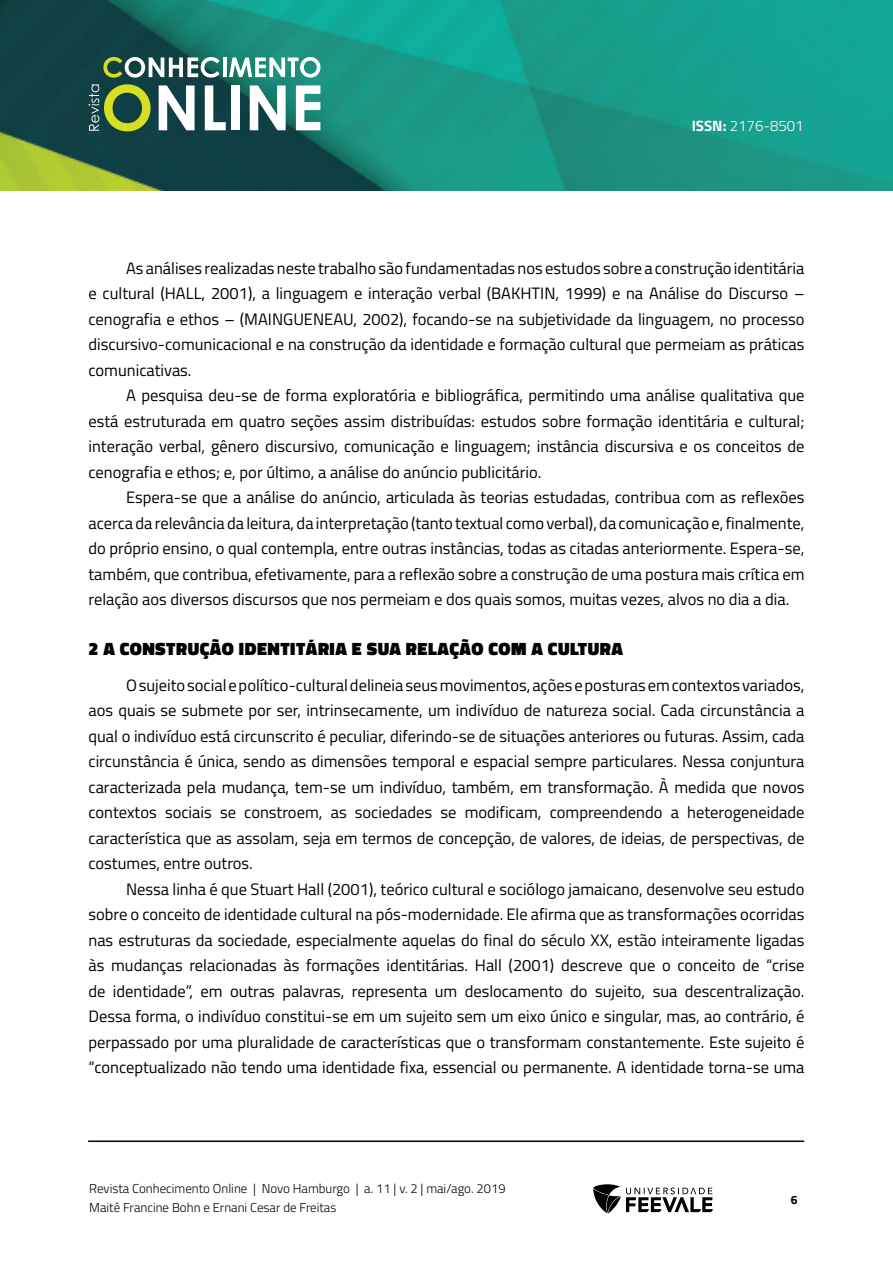
<style>
.page{position:relative;width:893px;height:1263px;background:#fff}
.page>*{position:absolute;margin:0;border:0;box-sizing:border-box;transform-origin:0 0}
.TÍTULO_1{font:900 18px "Titillium Web";letter-spacing:.03em;color:#000}
.Corpo{font:16.5px/25.5px "Titillium Web";color:#000;text-align:justify}
.t1{font:300 15px "Titillium Web";color:#fff}
.t2{font:300 12.9px/19.5px "Titillium Web";color:#000}
.t3{font:700 12px "Titillium Web";color:#000}
.s1{font-weight:700}
</style>
<div class="page">
<img style="left:0;top:0;width:893px;height:190px">
<svg style="left:593px;top:1184px;width:120px;height:29px"></svg>
<svg style="left:103px;top:57px;width:117px;height:21px"></svg>
<hr style="left:223px;top:57px;width:3px;height:20px;background:#fff">
<svg style="left:229px;top:57px;width:91px;height:21px"></svg>
<svg style="left:88px;top:84px;width:63px;height:47px;background:#5e7e3f"></svg>
<svg style="left:159px;top:85px;width:36px;height:45px"></svg>
<svg style="left:205px;top:85px;width:21px;height:45px"></svg>
<div style="left:232px;top:85px;width:8px;height:45px;background:#fff"></div>
<svg style="left:250px;top:85px;width:36px;height:45px"></svg>
<svg style="left:296px;top:85px;width:24px;height:45px"></svg>
<hr style="left:88px;top:1140px;width:716px;height:2px;background:#000">
<p class="t1" style="left:692px;top:115px;width:114px"><span class="s1">ISSN:</span> 2176-8501</p>
<p class="Corpo" style="left:88px;top:254px;width:717px;text-indent:38px">As análises realizadas neste trabalho são fundamentadas nos estudos sobre a construção identitária e cultural (HALL, 2001), a linguagem e interação verbal (BAKHTIN, 1999) e na Análise do Discurso – cenografia e ethos – (MAINGUENEAU, 2002), focando-se na subjetividade da linguagem, no processo discursivo-comunicacional e na construção da identidade e formação cultural que permeiam as práticas comunicativas.</p>
<p class="Corpo" style="left:88px;top:382px;width:717px;text-indent:38px">A pesquisa deu-se de forma exploratória e bibliográfica, permitindo uma análise qualitativa que está estruturada em quatro seções assim distribuídas: estudos sobre formação identitária e cultural; interação verbal, gênero discursivo, comunicação e linguagem; instância discursiva e os conceitos de cenografia e ethos; e, por último, a análise do anúncio publicitário.</p>
<p class="Corpo" style="left:88px;top:484px;width:717px;text-indent:38px">Espera-se que a análise do anúncio, articulada às teorias estudadas, contribua com as reflexões acerca da relevância da leitura, da interpretação (tanto textual como verbal), da comunicação e, finalmente, do próprio ensino, o qual contempla, entre outras instâncias, todas as citadas anteriormente. Espera-se, também, que contribua, efetivamente, para a reflexão sobre a construção de uma postura mais crítica em relação aos diversos discursos que nos permeiam e dos quais somos, muitas vezes, alvos no dia a dia.</p>
<p class="TÍTULO_1" style="left:88px;top:635px;width:536px">2 A CONSTRUÇÃO IDENTITÁRIA E SUA RELAÇÃO COM A CULTURA</p>
<p class="Corpo" style="left:88px;top:671px;width:717px;text-indent:38px">O sujeito social e político-cultural delineia seus movimentos, ações e posturas em contextos variados, aos quais se submete por ser, intrinsecamente, um indivíduo de natureza social. Cada circunstância a qual o indivíduo está circunscrito é peculiar, diferindo-se de situações anteriores ou futuras. Assim, cada circunstância é única, sendo as dimensões temporal e espacial sempre particulares. Nessa conjuntura caracterizada pela mudança, tem-se um indivíduo, também, em transformação. À medida que novos contextos sociais se constroem, as sociedades se modificam, compreendendo a heterogeneidade característica que as assolam, seja em termos de concepção, de valores, de ideias, de perspectivas, de costumes, entre outros.</p>
<p class="Corpo" style="left:88px;top:875px;width:717px;text-indent:38px">Nessa linha é que Stuart Hall (2001), teórico cultural e sociólogo jamaicano, desenvolve seu estudo sobre o conceito de identidade cultural na pós-modernidade. Ele afirma que as transformações ocorridas nas estruturas da sociedade, especialmente aquelas do final do século XX, estão inteiramente ligadas às mudanças relacionadas às formações identitárias. Hall (2001) descreve que o conceito de “crise de identidade”, em outras palavras, representa um deslocamento do sujeito, sua descentralização.<br>Dessa forma, o indivíduo constitui-se em um sujeito sem um eixo único e singular, mas, ao contrário, é perpassado por uma pluralidade de características que o transformam constantemente. Este sujeito é “conceptualizado não tendo uma identidade fixa, essencial ou permanente. A identidade torna-se uma</p>
<p class="t2" style="left:89px;top:1178px;width:418px">Revista Conhecimento Online | Novo Hamburgo | a. 11 | v. 2 | mai/ago. 2019<br>Maitê Francine Bohn e Ernani Cesar de Freitas</p>
<p class="t3" style="left:791px;top:1190px;width:8px">6</p>
</div>
